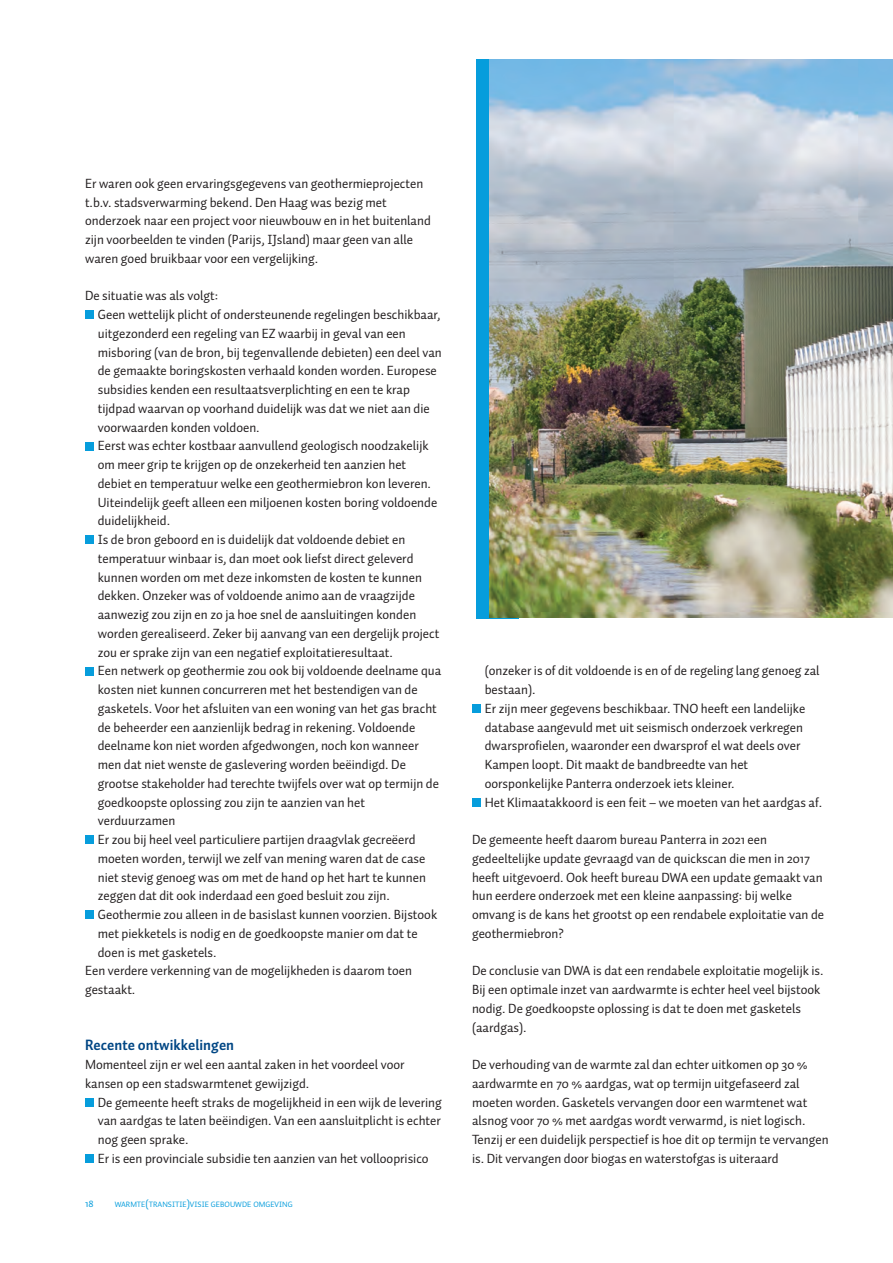
<style>
.page{position:relative;width:893px;height:1263px;background:#fff}
.page>*{position:absolute;margin:0;border:0;box-sizing:border-box;transform-origin:0 0}
.t1{font:700 15px "Auto Pro";color:#004684}
.t2{font:13.5px/18.8px "Auto Pro";color:#231f20}
.t3{font:10.5px "Auto Pro";color:#069ddc}
.t4{font:7.8px "Auto Pro";color:#069ddc}
.s1{font-size:10.5px}
</style>
<div class="page">
<div style="left:85px;top:1098px;width:9px;height:9px;background:#069ddc"></div>
<div style="left:85px;top:1154px;width:9px;height:9px;background:#069ddc"></div>
<div style="left:472px;top:704px;width:8px;height:9px;background:#069ddc"></div>
<div style="left:472px;top:798px;width:8px;height:9px;background:#069ddc"></div>
<div style="left:85px;top:836px;width:9px;height:8px;background:#069ddc"></div>
<div style="left:85px;top:911px;width:9px;height:8px;background:#069ddc"></div>
<div style="left:85px;top:667px;width:9px;height:8px;background:#069ddc"></div>
<div style="left:85px;top:442px;width:9px;height:8px;background:#069ddc"></div>
<div style="left:85px;top:536px;width:9px;height:8px;background:#069ddc"></div>
<div style="left:85px;top:311px;width:9px;height:8px;background:#069ddc"></div>
<div style="left:476px;top:60px;width:43px;height:559px;background:#069ddc"></div>
<img style="left:490px;top:60px;width:403px;height:558px">
<p class="t2" style="left:85px;top:174px;width:347px">Er waren ook geen ervaringsgegevens van geothermieprojecten t.b.v. stadsverwarming bekend. Den Haag was bezig met onderzoek naar een project voor nieuwbouw en in het buitenland zijn voorbeelden te vinden (Parijs, IJsland) maar geen van alle waren goed bruikbaar voor een vergelijking.</p>
<p class="t2" style="left:85px;top:286px;width:135px">De situatie was als volgt:</p>
<p class="t2" style="left:98px;top:305px;width:344px">Geen wettelijk plicht of ondersteunende regelingen beschikbaar,</p>
<p class="t2" style="left:98px;top:324px;width:310px">uitgezonderd een regeling van EZ waarbij in geval van een</p>
<p class="t2" style="left:98px;top:342px;width:346px">misboring (van de bron, bij tegenvallende debieten) een deel van</p>
<p class="t2" style="left:98px;top:361px;width:341px">de gemaakte boringskosten verhaald konden worden. Europese</p>
<p class="t2" style="left:98px;top:380px;width:314px">subsidies kenden een resultaatsverplichting en een te krap</p>
<p class="t2" style="left:98px;top:399px;width:333px">tijdpad waarvan op voorhand duidelijk was dat we niet aan die</p>
<p class="t2" style="left:98px;top:417px;width:163px">voorwaarden konden voldoen.</p>
<p class="t2" style="left:98px;top:436px;width:332px">Eerst was echter kostbaar aanvullend geologisch noodzakelijk</p>
<p class="t2" style="left:98px;top:455px;width:310px">om meer grip te krijgen op de onzekerheid ten aanzien het</p>
<p class="t2" style="left:98px;top:474px;width:335px">debiet en temperatuur welke een geothermiebron kon leveren.</p>
<p class="t2" style="left:98px;top:492px;width:341px">Uiteindelijk geeft alleen een miljoenen kosten boring voldoende</p>
<p class="t2" style="left:98px;top:511px;width:74px">duidelijkheid.</p>
<p class="t2" style="left:98px;top:530px;width:309px">Is de bron geboord en is duidelijk dat voldoende debiet en</p>
<p class="t2" style="left:98px;top:549px;width:317px">temperatuur winbaar is, dan moet ook liefst direct geleverd</p>
<p class="t2" style="left:98px;top:567px;width:326px">kunnen worden om met deze inkomsten de kosten te kunnen</p>
<p class="t2" style="left:98px;top:586px;width:319px">dekken. Onzeker was of voldoende animo aan de vraagzijde</p>
<p class="t2" style="left:98px;top:605px;width:320px">aanwezig zou zijn en zo ja hoe snel de aansluitingen konden</p>
<p class="t2" style="left:98px;top:624px;width:343px">worden gerealiseerd. Zeker bij aanvang van een dergelijk project</p>
<p class="t2" style="left:98px;top:642px;width:297px">zou er sprake zijn van een negatief exploitatieresultaat.</p>
<p class="t2" style="left:98px;top:661px;width:345px">Een netwerk op geothermie zou ook bij voldoende deelname qua</p>
<p class="t2" style="left:98px;top:680px;width:321px">kosten niet kunnen concurreren met het bestendigen van de</p>
<p class="t2" style="left:98px;top:699px;width:341px">gasketels. Voor het afsluiten van een woning van het gas bracht</p>
<p class="t2" style="left:98px;top:717px;width:319px">de beheerder een aanzienlijk bedrag in rekening. Voldoende</p>
<p class="t2" style="left:98px;top:736px;width:322px">deelname kon niet worden afgedwongen, noch kon wanneer</p>
<p class="t2" style="left:98px;top:755px;width:310px">men dat niet wenste de gaslevering worden beëindigd. De</p>
<p class="t2" style="left:98px;top:774px;width:343px">grootse stakeholder had terechte twijfels over wat op termijn de</p>
<p class="t2" style="left:98px;top:792px;width:269px">goedkoopste oplossing zou zijn te aanzien van het</p>
<p class="t2" style="left:98px;top:811px;width:79px">verduurzamen</p>
<p class="t2" style="left:98px;top:830px;width:319px">Er zou bij heel veel particuliere partijen draagvlak gecreëerd</p>
<p class="t2" style="left:98px;top:849px;width:329px">moeten worden, terwijl we zelf van mening waren dat de case</p>
<p class="t2" style="left:98px;top:867px;width:330px">niet stevig genoeg was om met de hand op het hart te kunnen</p>
<p class="t2" style="left:98px;top:886px;width:294px">zeggen dat dit ook inderdaad een goed besluit zou zijn.</p>
<p class="t2" style="left:98px;top:905px;width:341px">Geothermie zou alleen in de basislast kunnen voorzien. Bijstook</p>
<p class="t2" style="left:98px;top:924px;width:321px">met piekketels is nodig en de goedkoopste manier om dat te</p>
<p class="t2" style="left:98px;top:942px;width:120px">doen is met gasketels.</p>
<p class="t2" style="left:85px;top:961px;width:328px">Een verdere verkenning van de mogelijkheden is daarom toen</p>
<p class="t2" style="left:85px;top:980px;width:52px">gestaakt.</p>
<p class="t1" style="left:85px;top:1034px;width:151px">Recente ontwikkelingen</p>
<p class="t2" style="left:85px;top:1055px;width:321px">Momenteel zijn er wel een aantal zaken in het voordeel voor</p>
<p class="t2" style="left:85px;top:1074px;width:226px">kansen op een stadswarmtenet gewijzigd.</p>
<p class="t2" style="left:98px;top:1092px;width:346px">De gemeente heeft straks de mogelijkheid in een wijk de levering</p>
<p class="t2" style="left:98px;top:1111px;width:345px">van aardgas te laten beëindigen. Van een aansluitplicht is echter</p>
<p class="t2" style="left:98px;top:1130px;width:92px">nog geen sprake.</p>
<p class="t2" style="left:98px;top:1149px;width:332px">Er is een provinciale subsidie ten aanzien van het vollooprisico</p>
<p class="t3" style="left:85px;top:1196px;width:10px">18</p>
<p class="t4" style="left:115px;top:1199px;width:179px">WARMTE<span class="s1">(</span>TRANSITIE<span class="s1">)</span>VISIE GEBOUWDE OMGEVING</p>
<p class="t2" style="left:485px;top:661px;width:339px">(onzeker is of dit voldoende is en of de regeling lang genoeg zal bestaan).<br>Er zijn meer gegevens beschikbaar. TNO heeft een landelijke database aangevuld met uit seismisch onderzoek verkregen dwarsprofielen, waaronder een dwarsprof el wat deels over Kampen loopt. Dit maakt de bandbreedte van het oorsponkelijke Panterra onderzoek iets kleiner.<br>Het Klimaatakkoord is een feit – we moeten van het aardgas af.</p>
<p class="t2" style="left:472px;top:830px;width:354px">De gemeente heeft daarom bureau Panterra in 2021 een gedeeltelijke update gevraagd van de quickscan die men in 2017 heeft uitgevoerd. Ook heeft bureau DWA een update gemaakt van hun eerdere onderzoek met een kleine aanpassing: bij welke omvang is de kans het grootst op een rendabele exploitatie van de geothermiebron?</p>
<p class="t2" style="left:472px;top:961px;width:353px">De conclusie van DWA is dat een rendabele exploitatie mogelijk is.<br>Bij een optimale inzet van aardwarmte is echter heel veel bijstook nodig. De goedkoopste oplossing is dat te doen met gasketels (aardgas).</p>
<p class="t2" style="left:472px;top:1055px;width:358px">De verhouding van de warmte zal dan echter uitkomen op 30 % aardwarmte en 70 % aardgas, wat op termijn uitgefaseerd zal moeten worden. Gasketels vervangen door een warmtenet wat alsnog voor 70 % met aardgas wordt verwarmd, is niet logisch.<br>Tenzij er een duidelijk perspectief is hoe dit op termijn te vervangen is. Dit vervangen door biogas en waterstofgas is uiteraard</p>
</div>
